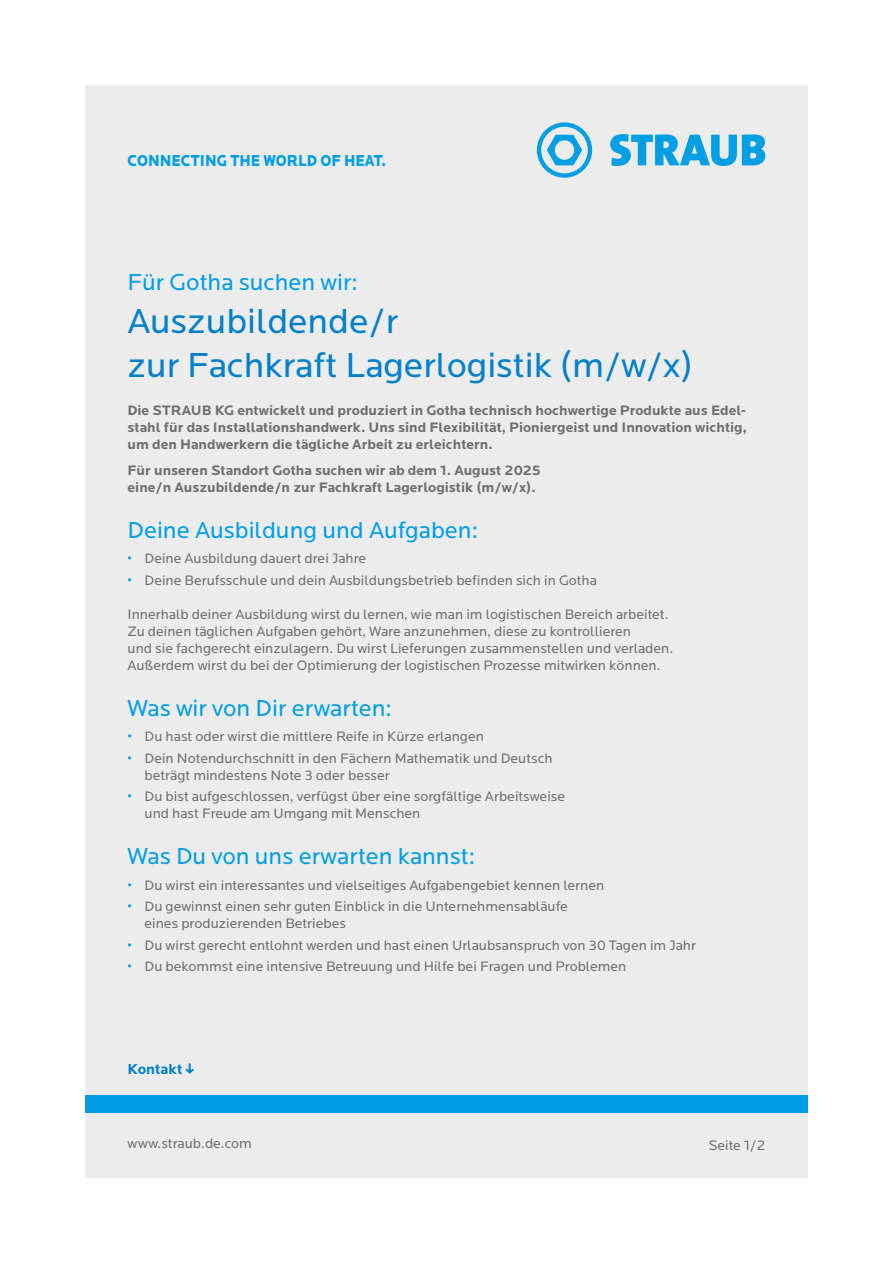
<style>
.page{position:relative;width:893px;height:1263px;background:#fff}
.page>*{position:absolute;margin:0;border:0;box-sizing:border-box;transform-origin:0 0}
.t1{font:36px/43.2px "Locator";color:#0080c8}
.t2{font:24px "Locator";color:#009ee3}
.t3{font:900 16.5px "Locator";color:#009ee3;scale:.88 1}
.t4{font:700 15px "Locator";color:#0080c8}
.t5{font:14.25px/17.1px "Locator";color:#6f6f6e}
.t6{font:700 14.25px/17.1px "Locator";color:#6f6f6e;text-align:justify}
.s1{color:#009ee3}
</style>
<div class="page">
<div style="left:85px;top:85px;width:723px;height:1093px;background:#ececed"></div>
<div style="left:85px;top:1095px;width:723px;height:17px;background:#009ee3"></div>
<svg style="left:537px;top:122px;width:228px;height:56px"></svg>
<p class="t3" style="left:128px;top:150px;width:295px">CONNECTING THE WORLD OF HEAT.</p>
<h2 class="t2" style="left:128px;top:269px;width:232px">Für Gotha suchen wir:</h2>
<h1 class="t1" style="left:128px;top:301px;width:567px">Auszubildende/r<br>zur Fachkraft Lagerlogistik (m/w/x)</h1>
<p class="t6" style="left:128px;top:402px;width:621px">Die STRAUB KG entwickelt und produziert in Gotha technisch hochwertige Produkte aus Edel&shy;stahl für das Installationshandwerk. Uns sind Flexibilität, Pioniergeist und Innovation wichtig, um den Handwerkern die tägliche Arbeit zu erleichtern.</p>
<p class="t6" style="left:128px;top:462px;width:415px">Für unseren Standort Gotha suchen wir ab dem 1. August 2025 eine/n Auszubildende/n zur Fachkraft Lagerlogistik (m/w/x).</p>
<h2 class="t2" style="left:128px;top:517px;width:352px">Deine Ausbildung und Aufgaben:</h2>
<p class="t5" style="left:128px;top:550px;width:240px"><span class="s1">•</span> Deine Ausbildung dauert drei Jahre</p>
<p class="t5" style="left:128px;top:572px;width:471px"><span class="s1">•</span> Deine Berufsschule und dein Ausbildungsbetrieb befinden sich in Gotha</p>
<p class="t5" style="left:128px;top:606px;width:547px">Innerhalb deiner Ausbildung wirst du lernen, wie man im logistischen Bereich arbeitet.<br>Zu deinen täglichen Aufgaben gehört, Ware anzunehmen, diese zu kontrollieren<br>und sie fachgerecht einzulagern. Du wirst Lieferungen zusammenstellen und verladen.<br>Außerdem wirst du bei der Optimierung der logistischen Prozesse mitwirken können.</p>
<h2 class="t2" style="left:128px;top:695px;width:266px">Was wir von Dir erwarten:</h2>
<p class="t5" style="left:128px;top:729px;width:358px"><span class="s1">•</span> Du hast oder wirst die mittlere Reife in Kürze erlangen</p>
<p class="t5" style="left:145px;top:750px;width:409px;text-indent:-17px"><span class="s1">•</span> Dein Notendurchschnitt in den Fächern Mathematik und Deutsch beträgt mindestens Note 3 oder besser</p>
<p class="t5" style="left:145px;top:788px;width:422px;text-indent:-17px"><span class="s1">•</span> Du bist aufgeschlossen, verfügst über eine sorgfältige Arbeitsweise und hast Freude am Umgang mit Menschen</p>
<h2 class="t2" style="left:128px;top:843px;width:349px">Was Du von uns erwarten kannst:</h2>
<p class="t5" style="left:128px;top:877px;width:478px"><span class="s1">•</span> Du wirst ein interessantes und vielseitiges Aufgabengebiet kennen lernen</p>
<p class="t5" style="left:145px;top:898px;width:425px;text-indent:-17px"><span class="s1">•</span> Du gewinnst einen sehr guten Einblick in die Unternehmensabläufe eines produzierenden Betriebes</p>
<p class="t5" style="left:128px;top:937px;width:570px"><span class="s1">•</span> Du wirst gerecht entlohnt werden und hast einen Urlaubsanspruch von 30 Tagen im Jahr</p>
<p class="t5" style="left:128px;top:958px;width:500px"><span class="s1">•</span> Du bekommst eine intensive Betreuung und Hilfe bei Fragen und Problemen</p>
<p class="t4" style="left:128px;top:1060px;width:56px">Kontakt</p>
<p class="t5" style="left:128px;top:1135px;width:126px">www.straub.de.com</p>
<p class="t5" style="left:708px;top:1137px;width:59px">Seite 1/2</p>
</div>
